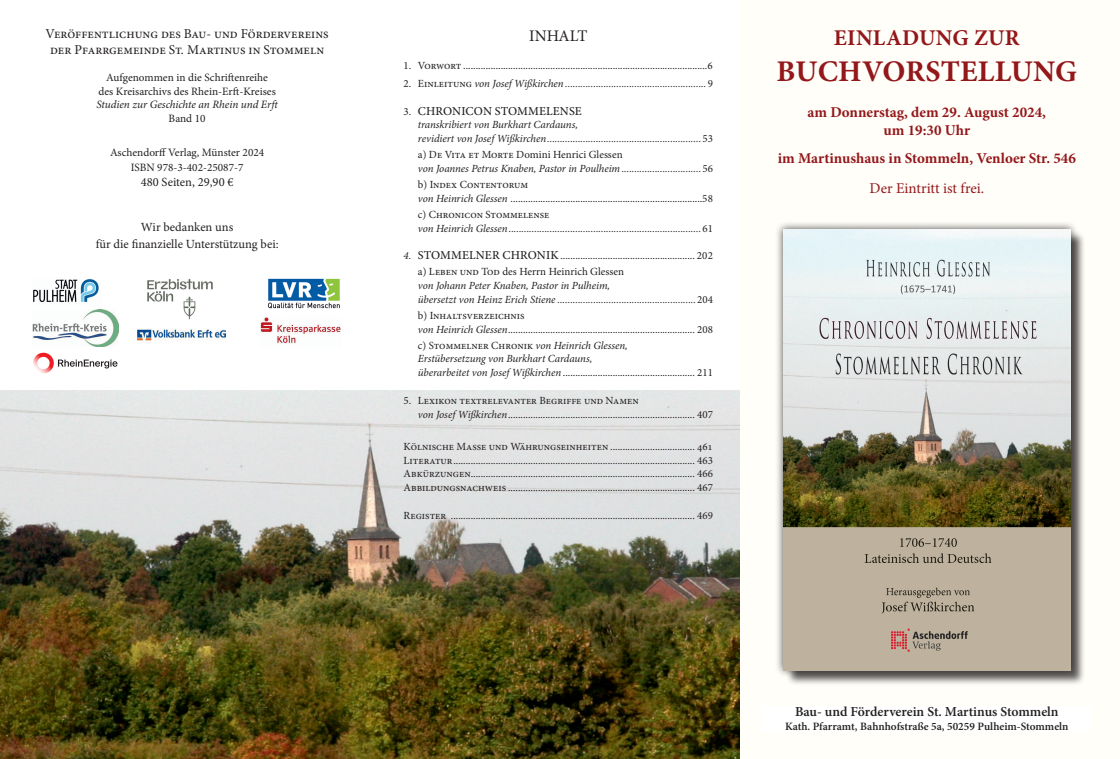
<style>
.page{position:relative;width:1120px;height:759px;background:#fff}
.page>*{position:absolute;margin:0;border:0;box-sizing:border-box;transform-origin:0 0}
.t1{font:700 30px "Minion Pro";letter-spacing:.01em;color:#93171b}
.t2{font:700 22.5px "Minion Pro";letter-spacing:.01em;color:#93171b}
.t3{font:16.12px "Minion Pro";color:#231f20}
.t4{font:700 15px/18px "Minion Pro";color:#93171b;text-align:center}
.t5{font:15px "Minion Pro";color:#93171b}
.t6{font:600 13.75px "Minion Pro";letter-spacing:-.005em;color:#231f20}
.t7{font:13.5px/16.2px "Minion Pro";color:#231f20;text-align:center}
.t8{font:12.5px/16.2px "Minion Pro";color:#231f20;text-align:center}
.t9{font:500 12.12px "Minion Pro";letter-spacing:.01em;color:#231f20}
.t10{font:11.25px/13.5px "Minion Pro";color:#231f20;text-align:center}
.t11{font:600 11.25px "Minion Pro";color:#231f20}
.t12{font:italic 11.25px "Minion Pro";letter-spacing:-.01em;color:#231f20}
.t13{font:10.88px/13.9px "Minion Pro";color:#231f20}
.t14{font:italic 10.88px/13.9px "Minion Pro";letter-spacing:-.01em;color:#231f20}
.t15{font:10.88px "Minion Pro";letter-spacing:-.035em;color:#231f20}
.s1{font-style:normal}
.s2{font-weight:400;font-size:10.88px}
.s3{font-style:italic}
.s4{font-weight:500;font-size:12.12px}
</style>
<div class="page">
<div style="left:741px;top:0;width:379px;height:758px;background:#fffef8"></div>
<img style="left:0;top:390px;width:740px;height:368px">
<div style="left:762px;top:706px;width:329px;height:24px;background:#fff"></div>
<img style="left:268px;top:278px;width:72px;height:31px">
<img style="left:33px;top:280px;width:66px;height:23px">
<img style="left:261px;top:317px;width:79px;height:27px">
<img style="left:137px;top:328px;width:88px;height:13px">
<img style="left:32px;top:309px;width:86px;height:38px">
<img style="left:147px;top:279px;width:66px;height:41px">
<svg style="left:33px;top:352px;width:84px;height:21px"></svg>
<div style="left:785px;top:231px;width:301px;height:454px;background:#231f20;opacity:.75"></div>
<div style="left:775px;top:221px;width:303px;height:457px;background:#231f20;opacity:.75"></div>
<img style="left:783px;top:229px;width:287px;height:441px">
<p class="t7" style="left:46px;top:26px;width:285px">Veröffentlichung des Bau- und Fördervereins der Pfarrgemeinde St. Martinus in Stommeln</p>
<p class="t10" style="left:98px;top:71px;width:179px">Aufgenommen in die Schriftenreihe des Kreisarchivs des Rhein-Erft-Kreises</p>
<p class="t12" style="left:96px;top:97px;width:185px">Studien zur Geschichte an Rhein und Erft</p>
<p class="t10" style="left:169px;top:112px;width:38px">Band 10</p>
<p class="t10" style="left:110px;top:145px;width:156px;line-height:15px">Aschendorff Verlag, Münster 2024<br>ISBN 978-3-402-25087-7</p>
<p class="t8" style="left:141px;top:174px;width:94px">480 Seiten, 29,90 €</p>
<p class="t8" style="left:96px;top:219px;width:184px">Wir bedanken uns<br>für die finanzielle Unterstützung bei:</p>
<h3 class="t3" style="left:529px;top:25px;width:60px">INHALT</h3>
<p class="t15" style="left:404px;top:58px;width:311px">1. Vorwort ..................................................................................................6</p>
<p class="t14" style="left:404px;top:76px;width:311px"><span class="s1">2. Einleitung</span> von Josef Wißkirchen ....................................................... <span class="s1">9</span></p>
<p class="t9" style="left:403px;top:102px;width:180px"><span class="s2">3.</span> CHRONICON STOMMELENSE</p>
<p class="t14" style="left:418px;top:118px;width:296px">transkribiert von Burkhart Cardauns,<br>revidiert von Josef Wißkirchen............................................................<span class="s1">53</span></p>
<p class="t14" style="left:418px;top:148px;width:296px"><span class="s1">a) De Vita et Morte Domini Henrici Glessen<br></span>von Joannes Petrus Knaben, Pastor in Poulheim...............................<span class="s1">56</span></p>
<p class="t13" style="left:418px;top:177px;width:296px">b) Index Contentorum<br><span class="s3">von Heinrich Glessen</span> .............................................................................58</p>
<p class="t14" style="left:418px;top:207px;width:296px"><span class="s1">c) Chronicon Stommelense<br></span>von Heinrich Glessen...........................................................................<span class="s1">61</span></p>
<p class="t13" style="left:418px;top:248px;width:296px;line-height:15.9px;text-indent:-14px"><span class="s3">4.</span> <span class="s4">STOMMELNER CHRONIK</span> ...................................................... 202 a) Leben und Tod des Herrn Heinrich Glessen</p>
<p class="t14" style="left:418px;top:278px;width:296px">von Johann Peter Knaben, Pastor in Pulheim,<br>übersetzt von Heinz Erich Stiene ......................................................<span class="s1">204</span></p>
<p class="t13" style="left:418px;top:308px;width:296px">b) Inhaltsverzeichnis<br><span class="s3">von Heinrich Glessen</span>........................................................................... 208</p>
<p class="t14" style="left:418px;top:338px;width:296px"><span class="s1">c) Stommelner Chronik</span> von Heinrich Glessen,<br>Erstübersetzung von Burkhart Cardauns,<br>überarbeitet von Josef Wißkirchen <span class="s1">..................................................... 211</span></p>
<p class="t13" style="left:418px;top:393px;width:296px;text-indent:-14px">5. Lexikon textrelevanter Begriffe und Namen<br><span class="s3">von Josef Wißkirchen</span>........................................................................... 407</p>
<p class="t13" style="left:403px;top:439px;width:311px;text-align:justify">Kölnische Masse und Währungseinheiten .................................. 461<br>Literatur................................................................................................. 463<br>Abkürzungen.......................................................................................... 466<br>Abbildungsnachweis ........................................................................... 467</p>
<p class="t13" style="left:403px;top:508px;width:311px">Register .................................................................................................. 469</p>
<h2 class="t2" style="left:834px;top:22px;width:187px">Einladung zur</h2>
<h1 class="t1" style="left:776px;top:50px;width:302px">Buchvorstellung</h1>
<h3 class="t4" style="left:807px;top:103px;width:240px">am Donnerstag, dem 29. August 2024, um 19:30 Uhr</h3>
<h3 class="t4" style="left:778px;top:149px;width:300px">im Martinushaus in Stommeln, Venloer Str. 546</h3>
<h3 class="t5" style="left:869px;top:178px;width:116px">Der Eintritt ist frei.</h3>
<p class="t6" style="left:795px;top:702px;width:265px">Bau- und Förderverein St. Martinus Stommeln</p>
<p class="t11" style="left:785px;top:718px;width:285px">Kath. Pfarramt, Bahnhofstraße 5a, 50259 Pulheim-Stommeln</p>
</div>
